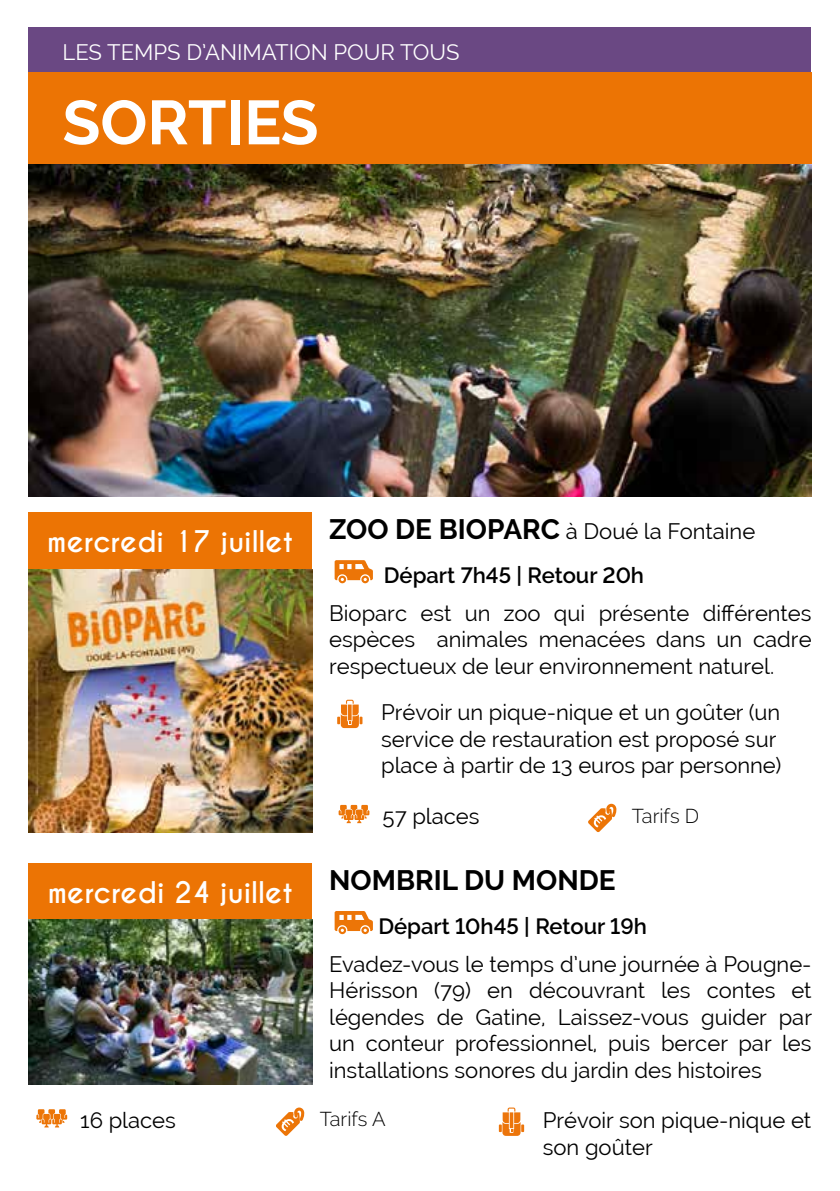
<style>
.page{position:relative;width:840px;height:1191px;background:#fff}
.page>*{position:absolute;margin:0;border:0;box-sizing:border-box;transform-origin:0 0}
.t1{font:700 62px "Raleway";color:#fff}
.t2{font:700 28px "Caviar Dreams";color:#fff}
.t3{font:700 28px "Raleway";color:#000}
.t4{font:22px/26.4px "Raleway";color:#000;text-align:justify}
.t5{font:600 22px/44.6px "Raleway";color:#000}
.t6{font:22px "Raleway";color:#fff}
.t7{font:300 20px "Raleway";color:#000}
.s1{font-weight:700;font-size:28px}
.s2{font-weight:400}
</style>
<div class="page">
<svg style="left:334px;top:560px;width:39px;height:23px"></svg>
<div style="left:28px;top:512px;width:284px;height:57px;background:#ec7404"></div>
<div style="left:28px;top:28px;width:782px;height:44px;background:#6a4883"></div>
<div style="left:28px;top:72px;width:783px;height:93px;background:#ec7404"></div>
<img style="left:28px;top:569px;width:284px;height:263px">
<svg style="left:334px;top:911px;width:39px;height:23px"></svg>
<div style="left:28px;top:863px;width:284px;height:57px;background:#ec7404"></div>
<img style="left:28px;top:920px;width:284px;height:164px">
<svg style="left:338px;top:805px;width:31px;height:18px"></svg>
<svg style="left:36px;top:1109px;width:31px;height:18px"></svg>
<svg style="left:588px;top:803px;width:29px;height:29px"></svg>
<svg style="left:276px;top:1107px;width:29px;height:29px"></svg>
<svg style="left:337px;top:699px;width:25px;height:29px"></svg>
<svg style="left:498px;top:1107px;width:26px;height:28px"></svg>
<img style="left:28px;top:164px;width:783px;height:332px">
<p class="t6" style="left:62px;top:40px;width:398px">LES TEMPS D’ANIMATION POUR TOUS</p>
<h1 class="t1" style="left:62px;top:87px;width:257px">SORTIES</h1>
<p class="t2" style="left:47px;top:524px;width:247px">mercredi 17 juillet</p>
<p class="t2" style="left:48px;top:875px;width:246px">mercredi 24 juillet</p>
<p class="t4" style="left:80px;top:1107px;width:97px">16 places</p>
<p class="t5" style="left:383px;top:509px;width:373px;text-indent:-55px"><span class="s1">ZOO DE BIOPARC</span> <span class="s2">à Doué la Fontaine<br></span>Départ 7h45 | Retour 20h</p>
<p class="t4" style="left:329px;top:600px;width:483px">Bioparc est un zoo qui présente différentes espèces animales menacées dans un cadre respectueux de leur environnement naturel.</p>
<p class="t4" style="left:381px;top:699px;width:401px;text-align:left">Prévoir un pique-nique et un goûter (un service de restauration est proposé sur place à partir de 13 euros par personne)</p>
<p class="t4" style="left:382px;top:803px;width:98px">57 places</p>
<p class="t7" style="left:631px;top:804px;width:68px">Tarifs D</p>
<p class="t3" style="left:329px;top:863px;width:288px">NOMBRIL DU MONDE</p>
<p class="t5" style="left:378px;top:904px;width:270px">Départ 10h45 | Retour 19h</p>
<p class="t4" style="left:329px;top:951px;width:484px">Evadez-vous le temps d’une journée à Pougne-Hérisson (79) en découvrant les contes et légendes de Gatine, Laissez-vous guider par un conteur professionnel, puis bercer par les installations sonores du jardin des histoires</p>
<p class="t7" style="left:319px;top:1107px;width:67px">Tarifs A</p>
<p class="t4" style="left:542px;top:1107px;width:270px">Prévoir son pique-nique et son goûter</p>
</div>
